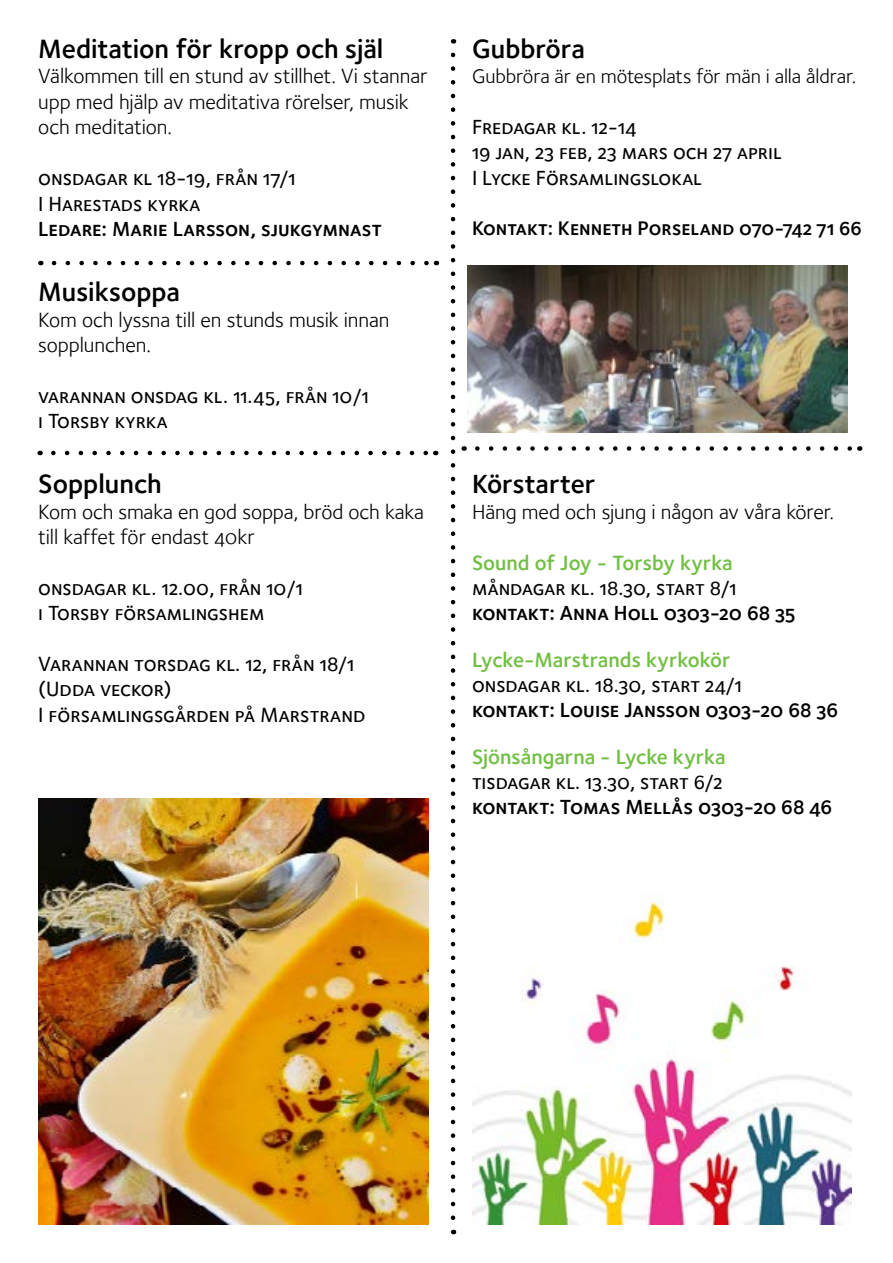
<style>
.page{position:relative;width:893px;height:1263px;background:#fff}
.page>*{position:absolute;margin:0;border:0;box-sizing:border-box;transform-origin:0 0}
.t1{font:27.3px "Foundry Sterling Demi OSF";color:#000}
.t2{font:27px "Foundry Sterling Demi OSF";color:#000}
.t3{font:21.15px/25.5px "Foundry Sterling Book OSF";letter-spacing:-.005em;color:#000}
.t4{font:21.15px/25.5px "Foundry Sterling Medium Expert";letter-spacing:.005em;color:#000}
.t5{font:600 21.15px "Foundry Sterling";letter-spacing:-.005em;color:#72bf44}
.t6{font:21px/25.2px "Foundry Sterling Medium Expert";color:#000}
.t7{font:21px "Foundry Sterling Demi Expert";color:#000}
.t8{font:20.25px "Foundry Sterling Book OSF";letter-spacing:-.005em;color:#000}
.t9{font:20.25px "Foundry Sterling Demi Expert";color:#000}
</style>
<div class="page">
<svg style="left:451px;top:55px;width:4px;height:1179px"></svg>
<img style="left:38px;top:798px;width:391px;height:427px">
<img style="left:472px;top:895px;width:380px;height:330px">
<svg style="left:54px;top:261px;width:375px;height:4px"></svg>
<svg style="left:53px;top:451px;width:375px;height:4px"></svg>
<svg style="left:477px;top:446px;width:375px;height:5px"></svg>
<img style="left:468px;top:265px;width:380px;height:167px">
<h1 class="t1" style="left:38px;top:33px;width:347px">Meditation för kropp och själ</h1>
<p class="t3" style="left:38px;top:64px;width:391px">Välkommen till en stund av stillhet. Vi stannar upp med hjälp av meditativa rörelser, musik och meditation.</p>
<p class="t4" style="left:38px;top:165px;width:259px">onsdagar kl 18-19, från 17/1</p>
<p class="t6" style="left:38px;top:191px;width:164px">I Harestads kyrka</p>
<p class="t7" style="left:38px;top:216px;width:345px">Ledare: Marie Larsson, sjukgymnast</p>
<h1 class="t1" style="left:38px;top:276px;width:143px">Musiksoppa</h1>
<p class="t3" style="left:38px;top:307px;width:353px">Kom och lyssna till en stunds musik innan sopplunchen.</p>
<p class="t6" style="left:38px;top:383px;width:332px">varannan onsdag kl. 11.45, från 10/1 i Torsby kyrka</p>
<h1 class="t1" style="left:38px;top:468px;width:125px">Sopplunch</h1>
<p class="t3" style="left:38px;top:499px;width:387px">Kom och smaka en god soppa, bröd och kaka till kaffet för endast 40kr</p>
<p class="t6" style="left:38px;top:575px;width:266px">onsdagar kl. 12.00, från 10/1 i Torsby församlingshem</p>
<p class="t4" style="left:38px;top:651px;width:329px">Varannan torsdag kl. 12, från 18/1 (Udda veckor)<br>I församlingsgården på Marstrand</p>
<h1 class="t1" style="left:472px;top:33px;width:115px">Gubbröra</h1>
<p class="t8" style="left:472px;top:65px;width:386px">Gubbröra är en mötesplats för män i alla åldrar.</p>
<p class="t6" style="left:472px;top:114px;width:311px">Fredagar kl. 12-14<br>19 jan, 23 feb, 23 mars och 27 april<br>I Lycke Församlingslokal</p>
<p class="t9" style="left:472px;top:216px;width:391px">Kontakt: Kenneth Porseland 070-742 71 66</p>
<p class="t2" style="left:472px;top:468px;width:125px">Körstarter</p>
<p class="t3" style="left:472px;top:499px;width:364px">Häng med och sjung i någon av våra körer.</p>
<p class="t5" style="left:472px;top:550px;width:262px">Sound of Joy - Torsby kyrka</p>
<p class="t6" style="left:472px;top:575px;width:266px">måndagar kl. 18.30, start 8/1</p>
<p class="t7" style="left:472px;top:600px;width:325px">kontakt: Anna Holl 0303-20 68 35</p>
<p class="t5" style="left:472px;top:647px;width:260px">Lycke-Marstrands kyrkokör</p>
<p class="t6" style="left:472px;top:672px;width:271px">onsdagar kl. 18.30, start 24/1</p>
<p class="t7" style="left:472px;top:697px;width:368px">kontakt: Louise Jansson 0303-20 68 36</p>
<p class="t5" style="left:472px;top:744px;width:255px">Sjönsångarna - Lycke kyrka</p>
<p class="t6" style="left:472px;top:769px;width:252px">tisdagar kl. 13.30, start 6/2</p>
<p class="t7" style="left:472px;top:794px;width:362px">kontakt: Tomas Mellås 0303-20 68 46</p>
</div>
